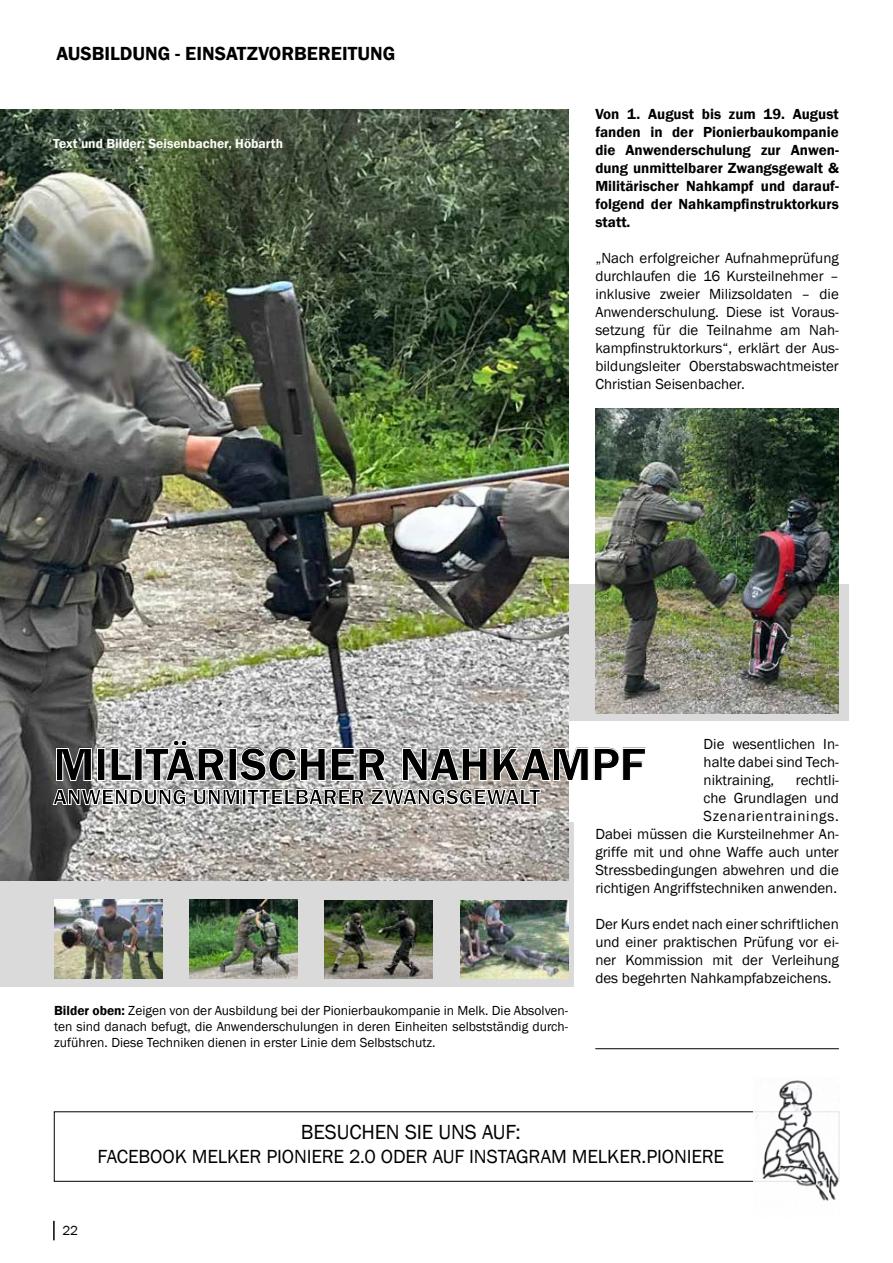
<style>
.page{position:relative;width:893px;height:1263px;background:#fff}
.page>*{position:absolute;margin:0;border:0;box-sizing:border-box;transform-origin:0 0}
.t1{font:600 48px "Franklin Gothic";letter-spacing:-.005em;color:#000}
.t2{font:600 22.5px "Franklin Gothic";color:#000}
.t3{font:21px "Franklin Gothic";color:#000}
.t4{font:19.5px "Franklin Gothic";letter-spacing:-.01em;color:#000}
.t5{font:600 19.5px "Franklin Gothic";letter-spacing:.005em;color:#000}
.t6{font:15px/18px "Franklin Gothic";color:#000;text-align:justify}
.t7{font:600 15px/18px "Franklin Gothic";color:#000;text-align:justify}
.t8{font:13.5px/16.2px "Franklin Gothic";color:#000;text-align:justify}
.t9{font:600 13.5px "Franklin Gothic";color:#fafbf5}
.s1{font-weight:600}
</style>
<div class="page">
<div style="left:523px;top:585px;width:325px;height:136px;background:#dadada"></div>
<div style="left:0;top:823px;width:573px;height:164px;background:#dadada"></div>
<img style="left:0;top:109px;width:568px;height:771px">
<svg style="left:56px;top:748px;width:36px;height:33px"></svg>
<div style="left:97px;top:748px;width:8px;height:33px;border:1px solid #fff"></div>
<svg style="left:110px;top:748px;width:22px;height:33px"></svg>
<div style="left:134px;top:748px;width:8px;height:33px;border:1px solid #fff"></div>
<svg style="left:145px;top:740px;width:80px;height:41px;background:#c8c8c8"></svg>
<div style="left:229px;top:748px;width:8px;height:33px;border:1px solid #fff"></div>
<svg style="left:239px;top:747px;width:147px;height:34px;background:#bebebe"></svg>
<svg style="left:402px;top:748px;width:167px;height:33px;background:#c0bdb9"></svg>
<svg style="left:52px;top:789px;width:134px;height:16px"></svg>
<svg style="left:193px;top:788px;width:47px;height:17px"></svg>
<div style="left:242px;top:789px;width:4px;height:16px;border:1px solid #fff"></div>
<svg style="left:247px;top:789px;width:118px;height:16px"></svg>
<svg style="left:371px;top:789px;width:170px;height:16px"></svg>
<img style="left:754px;top:1080px;width:86px;height:121px">
<hr style="left:595px;top:1048px;width:244px;height:1px;background:#000">
<img style="left:595px;top:408px;width:244px;height:306px">
<img style="left:54px;top:899px;width:108px;height:79px">
<img style="left:189px;top:900px;width:109px;height:78px">
<img style="left:325px;top:900px;width:108px;height:78px">
<img style="left:460px;top:900px;width:108px;height:78px">
<svg style="left:53px;top:1221px;width:2px;height:19px"></svg>
<h3 class="t5" style="left:56px;top:42px;width:327px">ausbi ldung - Einsatzvorbereitung</h3>
<p class="t9" style="left:53px;top:135px;width:231px">Text und Bilder: Seisenbacher, Höbarth</p>
<p class="t7" style="left:595px;top:105px;width:245px">Von 1. August bis zum 19. August fanden in der Pionierbaukompanie die Anwenderschulung zur Anwen&shy;dung unmittelbarer Zwangsgewalt &amp; Militärischer Nahkampf und darauf&shy;folgend der Nahkampfinstruktorkurs statt.</p>
<p class="t6" style="left:595px;top:249px;width:245px">„Nach erfolgreicher Aufnahmeprüfung durchlaufen die 16 Kursteilnehmer – inklusive zweier Milizsoldaten – die Anwenderschulung. Diese ist Voraus&shy;setzung für die Teilnahme am Nah&shy;kampfinstruktorkurs“, erklärt der Aus&shy;bildungsleiter Oberstabswachtmeister Christian Seisenbacher.</p>
<p class="t6" style="left:704px;top:735px;width:137px">Die wesentlichen In&shy;halte dabei sind Tech&shy;niktraining,</p>
<h1 class="t1" style="left:53px;top:735px;width:594px">Militärischer Nahkampf</h1>
<h2 class="t2" style="left:53px;top:783px;width:378px">anwen dung unmittelbarer zwangsge</h2>
<h2 class="t2" style="left:486px;top:783px;width:55px">walt</h2>
<p class="t6" style="left:595px;top:771px;width:245px;text-align:right">rechtli-<br>che Grundlagen und<br>Szenarientrainings.<br>Dabei müssen die Kursteilnehmer An&shy;griffe mit und ohne Waffe auch unter<br>Stressbedingungen abwehren und die richtigen Angriffstechniken anwenden.</p>
<p class="t6" style="left:595px;top:915px;width:245px">Der Kurs endet nach einer schriftlichen und einer praktischen Prüfung vor ei&shy;ner Kommission mit der Verleihung des begehrten Nahkampfabzeichens.</p>
<p class="t8" style="left:54px;top:1003px;width:516px"><span class="s1">Bilder oben:</span> Zeigen von der Ausbildung bei der Pionierbaukompanie in Melk. Die Absolven&shy;ten sind danach befugt, die Anwenderschulungen in deren Einheiten selbstständig durch&shy;zuführen. Diese Techniken dienen in erster Linie dem Selbstschutz.</p>
<h3 class="t3" style="left:301px;top:1119px;width:26px">Besuchen</h3>
<h3 class="t3" style="left:405px;top:1119px;width:47px">Sie uns</h3>
<h3 class="t3" style="left:482px;top:1119px;width:40px">auf :</h3>
<h3 class="t4" style="left:98px;top:1144px;width:22px">Facebook</h3>
<h3 class="t4" style="left:192px;top:1144px;width:27px">Melker</h3>
<h3 class="t4" style="left:266px;top:1144px;width:21px">Pioniere</h3>
<h3 class="t4" style="left:349px;top:1144px;width:45px">2.0 oder</h3>
<h3 class="t4" style="left:433px;top:1144px;width:12px">auf</h3>
<h3 class="t4" style="left:469px;top:1144px;width:12px">instagram</h3>
<h3 class="t4" style="left:572px;top:1144px;width:27px">Melker</h3>
<h3 class="t4" style="left:642px;top:1144px;width:26px">.Pioniere</h3>
<p class="t8" style="left:62px;top:1223px;width:17px">22</p>
</div>
